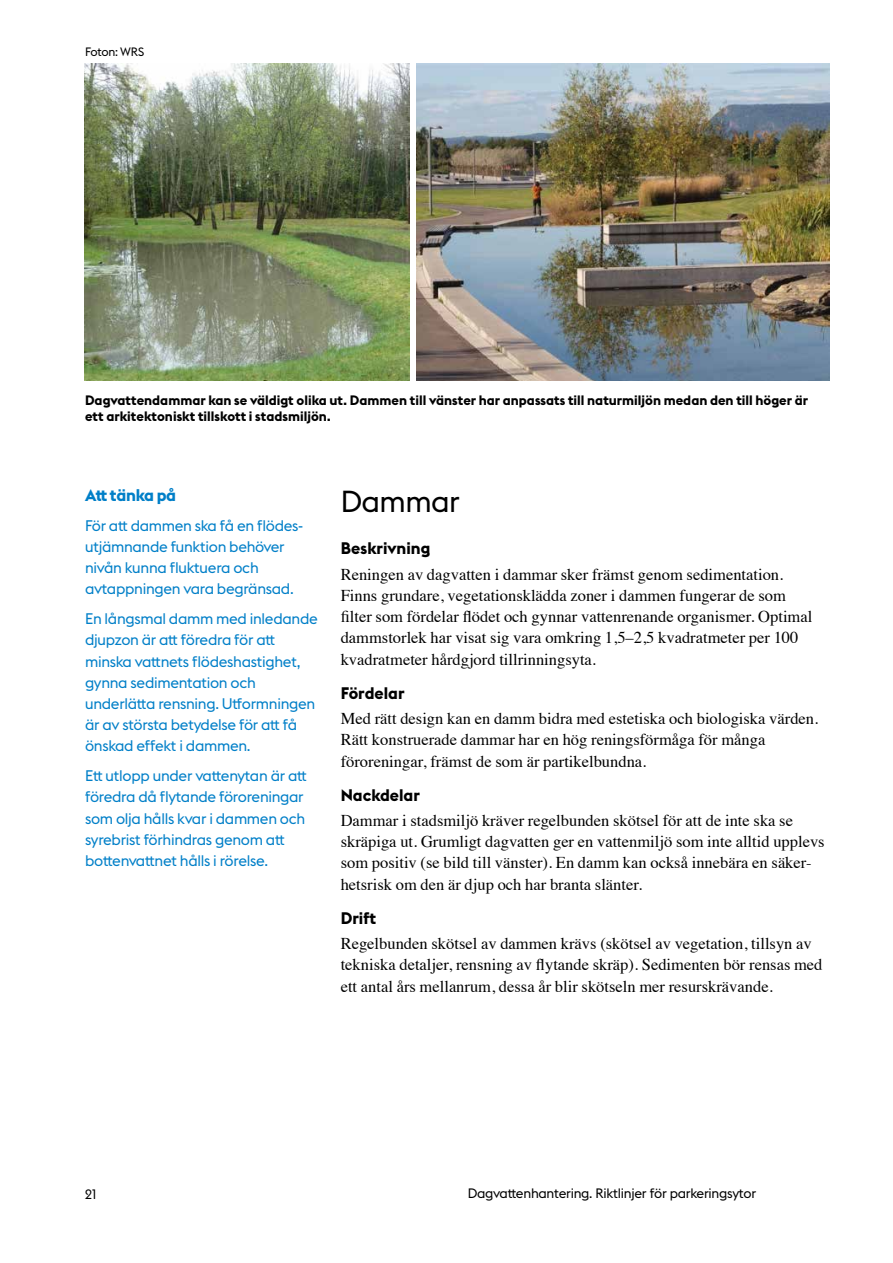
<style>
.page{position:relative;width:893px;height:1263px;background:#fff}
.page>*{position:absolute;margin:0;border:0;box-sizing:border-box;transform-origin:0 0}
.t1{font:30px "Stockholm Type";letter-spacing:-.015em;color:#000}
.t2{font:700 16.65px "Stockholm Type";letter-spacing:-.02em;color:#007fc8}
.t3{font:16.5px/21.1px "Times";color:#000}
.t4{font:700 16.5px "Stockholm Type";color:#000}
.t5{font:15.15px/21.1px "Stockholm Type";letter-spacing:-.02em;color:#007fc8}
.t6{font:700 13.5px/16.5px "Stockholm Type";color:#000}
.t7{font:13.5px "Stockholm Type";letter-spacing:-.02em;color:#000}
.t8{font:12px "Stockholm Type";letter-spacing:-.02em;color:#000}
</style>
<div class="page">
<img style="left:85px;top:63px;width:325px;height:318px">
<img style="left:416px;top:63px;width:413px;height:318px">
<p class="t8" style="left:85px;top:44px;width:61px">Foton: WRS</p>
<p class="t6" style="left:85px;top:391px;width:725px">Dagvattendammar kan se väldigt olika ut. Dammen till vänster har anpassats till naturmiljön medan den till höger är ett arkitektoniskt tillskott i stadsmiljön.</p>
<p class="t2" style="left:85px;top:483px;width:93px">Att tänka på</p>
<p class="t5" style="left:85px;top:514px;width:220px">För att dammen ska få en flödes&shy;utjämnande funktion behöver nivån kunna fluktuera och avtappningen vara begränsad.</p>
<p class="t5" style="left:85px;top:607px;width:234px">En långsmal damm med inledande djupzon är att föredra för att minska vattnets flödeshastighet, gynna sedimentation och underlätta rensning. Utformningen är av största betydelse för att få önskad effekt i dammen.</p>
<p class="t5" style="left:85px;top:764px;width:223px">Ett utlopp under vattenytan är att föredra då flytande föroreningar som olja hålls kvar i dammen och syrebrist förhindras genom att bottenvattnet hålls i rörelse.</p>
<h1 class="t1" style="left:341px;top:481px;width:121px">Dammar</h1>
<p class="t4" style="left:341px;top:537px;width:91px">Beskrivning</p>
<p class="t3" style="left:341px;top:562px;width:473px">Reningen av dagvatten i dammar sker främst genom sedimentation.<br>Finns grundare, vegetationsklädda zoner i dammen fungerar de som filter som fördelar flödet och gynnar vattenrenande organismer. Optimal dammstorlek har visat sig vara omkring 1,5–2,5 kvadratmeter per 100 kvadratmeter hårdgjord tillrinningsyta.</p>
<p class="t4" style="left:341px;top:681px;width:65px">Fördelar</p>
<p class="t3" style="left:341px;top:707px;width:479px">Med rätt design kan en damm bidra med estetiska och biologiska värden.<br>Rätt konstruerade dammar har en hög reningsförmåga för många föroreningar, främst de som är partikelbundna.</p>
<p class="t4" style="left:341px;top:783px;width:81px">Nackdelar</p>
<p class="t3" style="left:341px;top:808px;width:485px">Dammar i stadsmiljö kräver regelbunden skötsel för att de inte ska se skräpiga ut. Grumligt dagvatten ger en vattenmiljö som inte alltid upplevs som positiv (se bild till vänster). En damm kan också innebära en säker&shy;hetsrisk om den är djup och har branta slänter.</p>
<p class="t4" style="left:341px;top:906px;width:37px">Drift</p>
<p class="t3" style="left:341px;top:932px;width:483px">Regelbunden skötsel av dammen krävs (skötsel av vegetation, tillsyn av tekniska detaljer, rensning av flytande skräp). Sedimenten bör rensas med ett antal års mellanrum, dessa år blir skötseln mer resurskrävande.</p>
<p class="t7" style="left:85px;top:1185px;width:13px">21</p>
<p class="t7" style="left:468px;top:1184px;width:290px">Dagvattenhantering. Riktlinjer för parkeringsytor</p>
</div>
